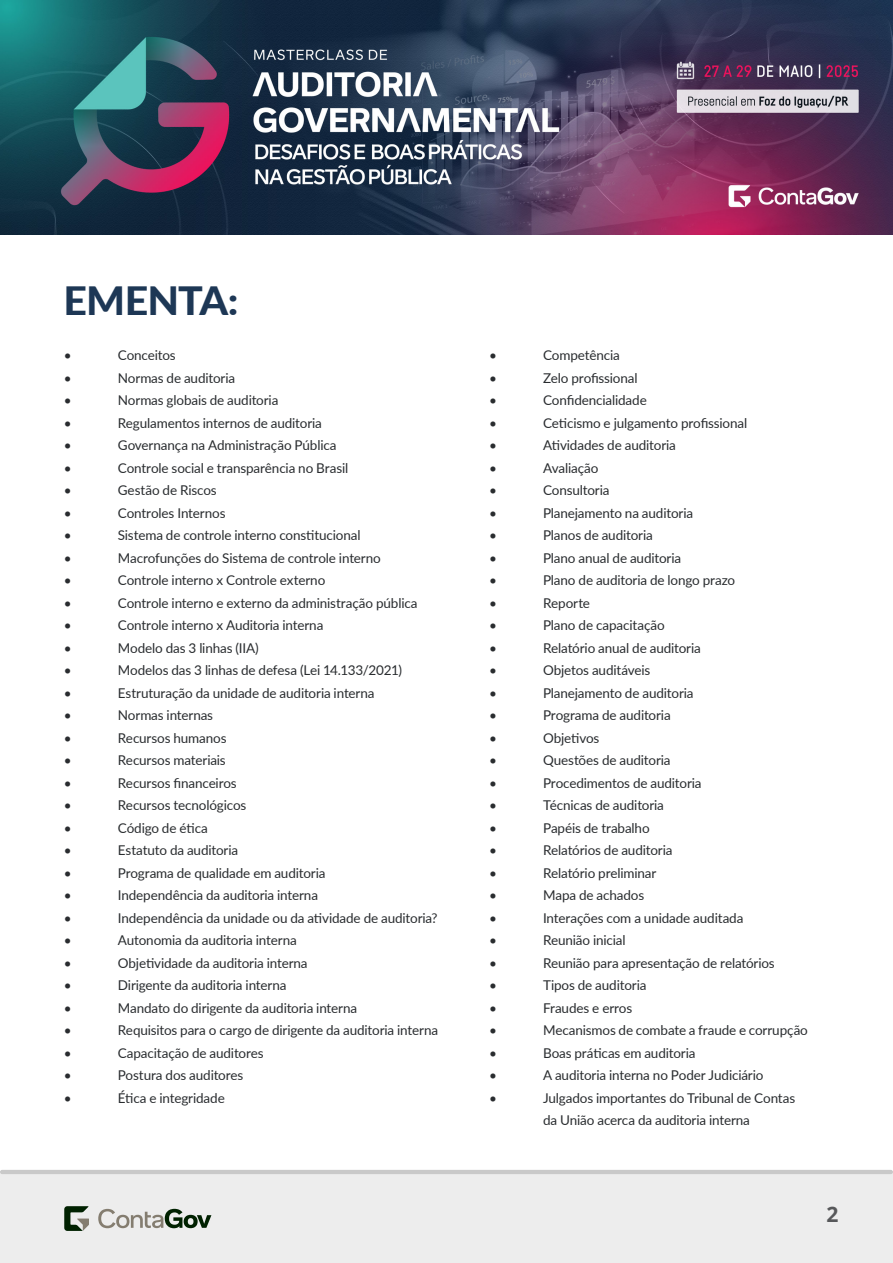
<style>
.page{position:relative;width:893px;height:1263px;background:#fff}
.page>*{position:absolute;margin:0;border:0;box-sizing:border-box;transform-origin:0 0}
.titulo-curso{font:800 39px "Lato";letter-spacing:-.015em;color:#1d3755;scale:1.05 1}
.t1{font:700 21px "Open Sans";color:#57585a}
.corpo{font:13.5px/22.5px "Lato";letter-spacing:-.01em;color:#292c2f}
</style>
<div class="page">
<img style="left:0;top:0;width:893px;height:235px">
<div style="left:0;top:1174px;width:893px;height:89px;background:#ededed"></div>
<hr style="left:0;top:1170px;width:893px;height:4px;background:#c9c9c9;border-radius:2px">
<svg style="left:64px;top:1206px;width:25px;height:25px"></svg>
<svg style="left:98px;top:1209px;width:113px;height:19px"></svg>
<p class="titulo-curso" style="left:63px;top:272px;width:168px">EMENTA:</p>
<p class="corpo" style="left:64px;top:343px;width:9px">•</p>
<p class="corpo" style="left:118px;top:343px;width:59px">Conceitos</p>
<p class="corpo" style="left:64px;top:366px;width:9px">•</p>
<p class="corpo" style="left:118px;top:366px;width:119px">Normas de auditoria</p>
<p class="corpo" style="left:64px;top:388px;width:9px">•</p>
<p class="corpo" style="left:118px;top:388px;width:162px">Normas globais de auditoria</p>
<p class="corpo" style="left:64px;top:411px;width:9px">•</p>
<p class="corpo" style="left:118px;top:411px;width:206px">Regulamentos internos de auditoria</p>
<p class="corpo" style="left:64px;top:433px;width:9px">•</p>
<p class="corpo" style="left:118px;top:433px;width:220px">Governança na Administração Pública</p>
<p class="corpo" style="left:64px;top:456px;width:9px">•</p>
<p class="corpo" style="left:118px;top:456px;width:232px">Controle social e transparência no Brasil</p>
<p class="corpo" style="left:64px;top:478px;width:9px">•</p>
<p class="corpo" style="left:118px;top:478px;width:101px">Gestão de Riscos</p>
<p class="corpo" style="left:64px;top:501px;width:9px">•</p>
<p class="corpo" style="left:118px;top:501px;width:109px">Controles Internos</p>
<p class="corpo" style="left:64px;top:523px;width:9px">•</p>
<p class="corpo" style="left:118px;top:523px;width:244px">Sistema de controle interno constitucional</p>
<p class="corpo" style="left:64px;top:546px;width:9px">•</p>
<p class="corpo" style="left:118px;top:546px;width:265px">Macrofunções do Sistema de controle interno</p>
<p class="corpo" style="left:64px;top:568px;width:9px">•</p>
<p class="corpo" style="left:118px;top:568px;width:209px">Controle interno x Controle externo</p>
<p class="corpo" style="left:64px;top:591px;width:9px">•</p>
<p class="corpo" style="left:118px;top:591px;width:301px">Controle interno e externo da administração pública</p>
<p class="corpo" style="left:64px;top:613px;width:9px">•</p>
<p class="corpo" style="left:118px;top:613px;width:207px">Controle interno x Auditoria interna</p>
<p class="corpo" style="left:64px;top:636px;width:9px">•</p>
<p class="corpo" style="left:118px;top:636px;width:143px">Modelo das 3 linhas (IIA)</p>
<p class="corpo" style="left:64px;top:658px;width:9px">•</p>
<p class="corpo" style="left:118px;top:658px;width:286px">Modelos das 3 linhas de defesa (Lei 14.133/2021)</p>
<p class="corpo" style="left:64px;top:681px;width:9px">•</p>
<p class="corpo" style="left:118px;top:681px;width:258px">Estruturação da unidade de auditoria interna</p>
<p class="corpo" style="left:64px;top:703px;width:9px">•</p>
<p class="corpo" style="left:118px;top:703px;width:97px">Normas internas</p>
<p class="corpo" style="left:64px;top:726px;width:9px">•</p>
<p class="corpo" style="left:118px;top:726px;width:110px">Recursos humanos</p>
<p class="corpo" style="left:64px;top:748px;width:9px">•</p>
<p class="corpo" style="left:118px;top:748px;width:110px">Recursos materiais</p>
<p class="corpo" style="left:64px;top:771px;width:9px">•</p>
<p class="corpo" style="left:118px;top:771px;width:120px">Recursos financeiros</p>
<p class="corpo" style="left:64px;top:793px;width:9px">•</p>
<p class="corpo" style="left:118px;top:793px;width:130px">Recursos tecnológicos</p>
<p class="corpo" style="left:64px;top:816px;width:9px">•</p>
<p class="corpo" style="left:118px;top:816px;width:92px">Código de ética</p>
<p class="corpo" style="left:64px;top:838px;width:9px">•</p>
<p class="corpo" style="left:118px;top:838px;width:122px">Estatuto da auditoria</p>
<p class="corpo" style="left:64px;top:861px;width:9px">•</p>
<p class="corpo" style="left:118px;top:861px;width:209px">Programa de qualidade em auditoria</p>
<p class="corpo" style="left:64px;top:883px;width:9px">•</p>
<p class="corpo" style="left:118px;top:883px;width:202px">Independência da auditoria interna</p>
<p class="corpo" style="left:64px;top:906px;width:9px">•</p>
<p class="corpo" style="left:118px;top:906px;width:321px">Independência da unidade ou da atividade de auditoria?</p>
<p class="corpo" style="left:64px;top:928px;width:9px">•</p>
<p class="corpo" style="left:118px;top:928px;width:180px">Autonomia da auditoria interna</p>
<p class="corpo" style="left:64px;top:951px;width:9px">•</p>
<p class="corpo" style="left:118px;top:951px;width:191px">Objetividade da auditoria interna</p>
<p class="corpo" style="left:64px;top:973px;width:9px">•</p>
<p class="corpo" style="left:118px;top:973px;width:170px">Dirigente da auditoria interna</p>
<p class="corpo" style="left:64px;top:996px;width:9px">•</p>
<p class="corpo" style="left:118px;top:996px;width:241px">Mandato do dirigente da auditoria interna</p>
<p class="corpo" style="left:64px;top:1018px;width:9px">•</p>
<p class="corpo" style="left:118px;top:1018px;width:322px">Requisitos para o cargo de dirigente da auditoria interna</p>
<p class="corpo" style="left:64px;top:1041px;width:9px">•</p>
<p class="corpo" style="left:118px;top:1041px;width:147px">Capacitação de auditores</p>
<p class="corpo" style="left:64px;top:1063px;width:9px">•</p>
<p class="corpo" style="left:118px;top:1063px;width:127px">Postura dos auditores</p>
<p class="corpo" style="left:64px;top:1086px;width:9px">•</p>
<p class="corpo" style="left:118px;top:1086px;width:109px">Ética e integridade</p>
<p class="corpo" style="left:489px;top:343px;width:9px">•</p>
<p class="corpo" style="left:543px;top:343px;width:78px">Competência</p>
<p class="corpo" style="left:489px;top:366px;width:9px">•</p>
<p class="corpo" style="left:543px;top:366px;width:96px">Zelo profissional</p>
<p class="corpo" style="left:489px;top:388px;width:9px">•</p>
<p class="corpo" style="left:543px;top:388px;width:105px">Confidencialidade</p>
<p class="corpo" style="left:489px;top:411px;width:9px">•</p>
<p class="corpo" style="left:543px;top:411px;width:206px">Ceticismo e julgamento profissional</p>
<p class="corpo" style="left:489px;top:433px;width:9px">•</p>
<p class="corpo" style="left:543px;top:433px;width:134px">Atividades de auditoria</p>
<p class="corpo" style="left:489px;top:456px;width:9px">•</p>
<p class="corpo" style="left:543px;top:456px;width:57px">Avaliação</p>
<p class="corpo" style="left:489px;top:478px;width:9px">•</p>
<p class="corpo" style="left:543px;top:478px;width:68px">Consultoria</p>
<p class="corpo" style="left:489px;top:501px;width:9px">•</p>
<p class="corpo" style="left:543px;top:501px;width:152px">Planejamento na auditoria</p>
<p class="corpo" style="left:489px;top:523px;width:9px">•</p>
<p class="corpo" style="left:543px;top:523px;width:111px">Planos de auditoria</p>
<p class="corpo" style="left:489px;top:546px;width:9px">•</p>
<p class="corpo" style="left:543px;top:546px;width:140px">Plano anual de auditoria</p>
<p class="corpo" style="left:489px;top:568px;width:9px">•</p>
<p class="corpo" style="left:543px;top:568px;width:194px">Plano de auditoria de longo prazo</p>
<p class="corpo" style="left:489px;top:591px;width:9px">•</p>
<p class="corpo" style="left:543px;top:591px;width:49px">Reporte</p>
<p class="corpo" style="left:489px;top:613px;width:9px">•</p>
<p class="corpo" style="left:543px;top:613px;width:123px">Plano de capacitação</p>
<p class="corpo" style="left:489px;top:636px;width:9px">•</p>
<p class="corpo" style="left:543px;top:636px;width:159px">Relatório anual de auditoria</p>
<p class="corpo" style="left:489px;top:658px;width:9px">•</p>
<p class="corpo" style="left:543px;top:658px;width:109px">Objetos auditáveis</p>
<p class="corpo" style="left:489px;top:681px;width:9px">•</p>
<p class="corpo" style="left:543px;top:681px;width:152px">Planejamento de auditoria</p>
<p class="corpo" style="left:489px;top:703px;width:9px">•</p>
<p class="corpo" style="left:543px;top:703px;width:129px">Programa de auditoria</p>
<p class="corpo" style="left:489px;top:726px;width:9px">•</p>
<p class="corpo" style="left:543px;top:726px;width:58px">Objetivos</p>
<p class="corpo" style="left:489px;top:748px;width:9px">•</p>
<p class="corpo" style="left:543px;top:748px;width:129px">Questões de auditoria</p>
<p class="corpo" style="left:489px;top:771px;width:9px">•</p>
<p class="corpo" style="left:543px;top:771px;width:160px">Procedimentos de auditoria</p>
<p class="corpo" style="left:489px;top:793px;width:9px">•</p>
<p class="corpo" style="left:543px;top:793px;width:122px">Técnicas de auditoria</p>
<p class="corpo" style="left:489px;top:816px;width:9px">•</p>
<p class="corpo" style="left:543px;top:816px;width:108px">Papéis de trabalho</p>
<p class="corpo" style="left:489px;top:838px;width:9px">•</p>
<p class="corpo" style="left:543px;top:838px;width:131px">Relatórios de auditoria</p>
<p class="corpo" style="left:489px;top:861px;width:9px">•</p>
<p class="corpo" style="left:543px;top:861px;width:115px">Relatório preliminar</p>
<p class="corpo" style="left:489px;top:883px;width:9px">•</p>
<p class="corpo" style="left:543px;top:883px;width:103px">Mapa de achados</p>
<p class="corpo" style="left:489px;top:906px;width:9px">•</p>
<p class="corpo" style="left:543px;top:906px;width:202px">Interações com a unidade auditada</p>
<p class="corpo" style="left:489px;top:928px;width:9px">•</p>
<p class="corpo" style="left:543px;top:928px;width:84px">Reunião inicial</p>
<p class="corpo" style="left:489px;top:951px;width:9px">•</p>
<p class="corpo" style="left:543px;top:951px;width:233px">Reunião para apresentação de relatórios</p>
<p class="corpo" style="left:489px;top:973px;width:9px">•</p>
<p class="corpo" style="left:543px;top:973px;width:105px">Tipos de auditoria</p>
<p class="corpo" style="left:489px;top:996px;width:9px">•</p>
<p class="corpo" style="left:543px;top:996px;width:91px">Fraudes e erros</p>
<p class="corpo" style="left:489px;top:1018px;width:9px">•</p>
<p class="corpo" style="left:543px;top:1018px;width:266px">Mecanismos de combate a fraude e corrupção</p>
<p class="corpo" style="left:489px;top:1041px;width:9px">•</p>
<p class="corpo" style="left:543px;top:1041px;width:154px">Boas práticas em auditoria</p>
<p class="corpo" style="left:489px;top:1063px;width:9px">•</p>
<p class="corpo" style="left:543px;top:1063px;width:222px">A auditoria interna no Poder Judiciário</p>
<p class="corpo" style="left:489px;top:1086px;width:9px">•</p>
<p class="corpo" style="left:543px;top:1086px;width:254px">Julgados importantes do Tribunal de Contas da União acerca da auditoria interna</p>
<h2 class="t1" style="left:826px;top:1200px;width:14px">2</h2>
</div>
